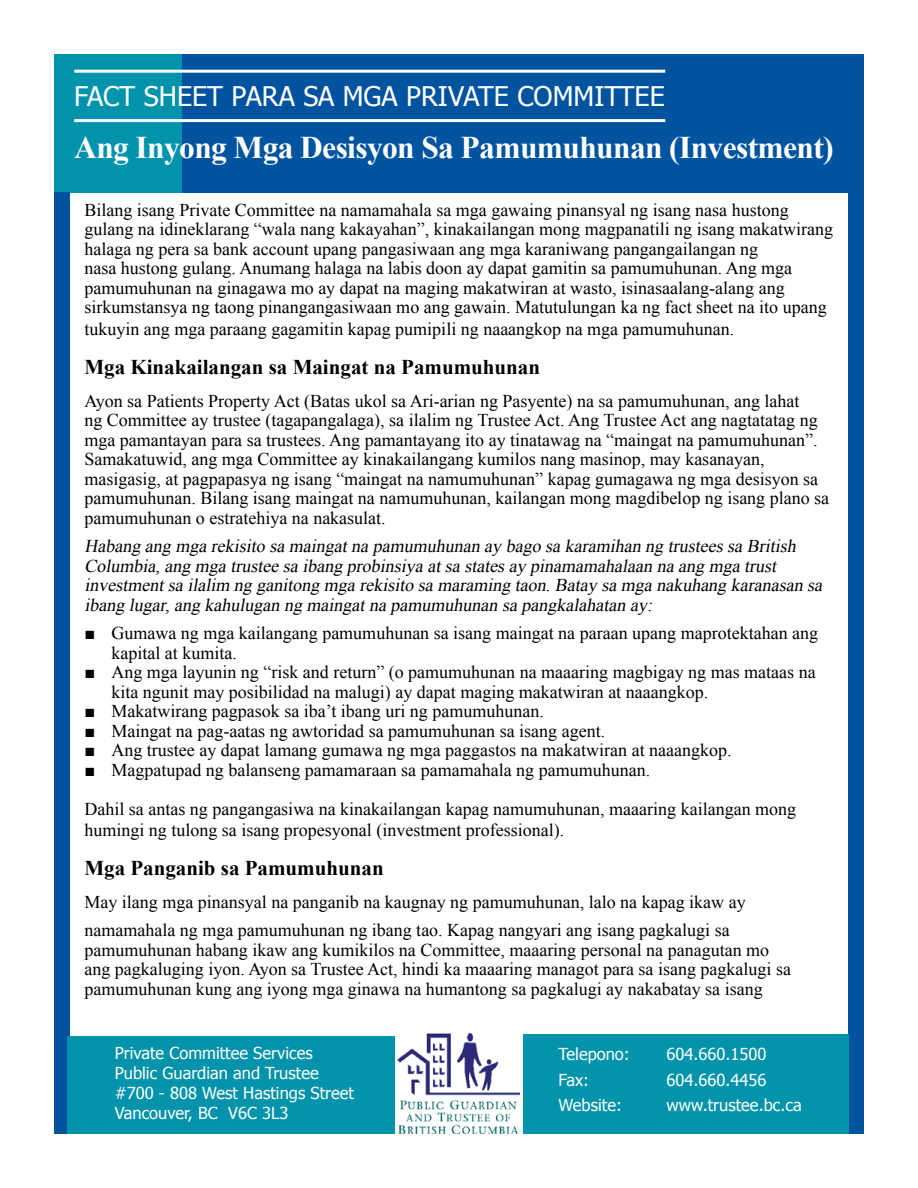
<style>
.page{position:relative;width:918px;height:1188px;background:#fff}
.page>*{position:absolute;margin:0;border:0;box-sizing:border-box;transform-origin:0 0}
.t1{font:700 31.5px "Times New Roman";letter-spacing:-.02em;color:#fff}
.t2{font:27px "Tahoma";color:#fff}
.t3{font:700 21px "Times New Roman";color:#000}
.t4{font:18px/19.5px "Times New Roman";color:#000}
.t5{font:italic 18px/19.5px "Times New Roman";color:#000}
.t6{font:16.5px/19.8px "Tahoma";color:#fff}
</style>
<div class="page">
<div style="left:54px;top:54px;width:128px;height:138px;background:#0093ab"></div>
<div style="left:182px;top:54px;width:682px;height:138px;background:#00539f"></div>
<div style="left:849px;top:192px;width:15px;height:942px;background:#00539f"></div>
<div style="left:54px;top:192px;width:15px;height:942px;background:#00539f"></div>
<div style="left:68px;top:1036px;width:327px;height:98px;background:#0093ab"></div>
<div style="left:523px;top:1034px;width:326px;height:100px;background:#0093ab"></div>
<img style="left:397px;top:1034px;width:123px;height:100px">
<hr style="left:74px;top:70px;width:591px;height:3px;background:#fff">
<hr style="left:74px;top:119px;width:591px;height:3px;background:#fff">
<h2 class="t2" style="left:74px;top:78px;width:592px">FACT SHEET PARA SA MGA PRIVATE COMMITTEE</h2>
<h1 class="t1" style="left:74px;top:126px;width:761px">Ang Inyong Mga Desisyon Sa Pamumuhunan (Investment)</h1>
<p class="t4" style="left:84px;top:200px;width:750px">Bilang isang Private Committee na namamahala sa mga gawaing pinansyal ng isang nasa hustong gulang na idineklarang “wala nang kakayahan”, kinakailangan mong magpanatili ng isang makatwirang halaga ng pera sa bank account upang pangasiwaan ang mga karaniwang pangangailangan ng<br>nasa hustong gulang. Anumang halaga na labis doon ay dapat gamitin sa pamumuhunan. Ang mga pamumuhunan na ginagawa mo ay dapat na maging makatwiran at wasto, isinasaalang-alang ang sirkumstansya ng taong pinangangasiwaan mo ang gawain. Matutulungan ka ng fact sheet na ito upang</p>
<p class="t4" style="left:84px;top:319px;width:651px">tukuyin ang mga paraang gagamitin kapag pumipili ng naaangkop na mga pamumuhunan.</p>
<p class="t3" style="left:84px;top:352px;width:457px">Mga Kinakailangan sa Maingat na Pamumuhunan</p>
<p class="t4" style="left:84px;top:391px;width:746px">Ayon sa Patients Property Act (Batas ukol sa Ari-arian ng Pasyente) na sa pamumuhunan, ang lahat<br>ng Committee ay trustee (tagapangalaga), sa ilalim ng Trustee Act. Ang Trustee Act ang nagtatatag ng mga pamantayan para sa trustees. Ang pamantayang ito ay tinatawag na “maingat na pamumuhunan”.<br>Samakatuwid, ang mga Committee ay kinakailangang kumilos nang masinop, may kasanayan, masigasig, at pagpapasya ng isang “maingat na namumuhunan” kapag gumagawa ng mga desisyon sa pamumuhunan. Bilang isang maingat na namumuhunan, kailangan mong magdibelop ng isang plano sa pamumuhunan o estratehiya na nakasulat.</p>
<p class="t5" style="left:84px;top:536px;width:744px">Habang ang mga rekisito sa maingatna pamumuhunan ay bago sa karamihan ng trusteessa British Columbia,ang mga trustee sa ibang probinsiya atsa statesay pinamamahalaan na ang mga trust investmentsa ilalim ng ganitong mga rekisito sa maraming taon.Batay sa mga nakuhang karanasan sa ibang lugar,ang kahulugan ng maingatna pamumuhunan sa pangkalahatan ay:</p>
<p class="t4" style="left:111px;top:623px;width:708px;text-indent:-27px">■ Gumawa ng mga kailangang pamumuhunan sa isang maingat na paraan upang maprotektahan ang kapital at kumita.</p>
<p class="t4" style="left:111px;top:662px;width:706px;text-indent:-27px">■ Ang mga layunin ng “risk and return” (o pamumuhunan na maaaring magbigay ng mas mataas na kita ngunit may posibilidad na malugi) ay dapat maging makatwiran at naaangkop.</p>
<p class="t4" style="left:84px;top:701px;width:461px">■ Makatwirang pagpasok sa iba’t ibang uri ng pamumuhunan.</p>
<p class="t4" style="left:84px;top:721px;width:522px">■ Maingat na pag-aatas ng awtoridad sa pamumuhunan sa isang agent.</p>
<p class="t4" style="left:84px;top:740px;width:649px">■ Ang trustee ay dapat lamang gumawa ng mga paggastos na makatwiran at naaangkop.</p>
<p class="t4" style="left:84px;top:750px;width:713px;line-height:39px">■ Magpatupad ng balanseng pamamaraan sa pamamahala ng pamumuhunan.<br>Dahil sa antas ng pangangasiwa na kinakailangan kapag namumuhunan, maaaring kailangan mong</p>
<p class="t4" style="left:84px;top:820px;width:481px">humingi ng tulong sa isang propesyonal (investment professional).</p>
<p class="t3" style="left:84px;top:853px;width:301px">Mga Panganib sa Pamumuhunan</p>
<p class="t4" style="left:84px;top:887px;width:663px;line-height:28.5px">May ilang mga pinansyal na panganib na kaugnay ng pamumuhunan, lalo na kapag ikaw ay namamahala ng mga pamumuhunan ng ibang tao. Kapag nangyari ang isang pagkalugi sa</p>
<p class="t4" style="left:84px;top:940px;width:708px">pamumuhunan habang ikaw ang kumikilos na Committee, maaaring personal na panagutan mo ang pagkaluging iyon. Ayon sa Trustee Act, hindi ka maaaring managot para sa isang pagkalugi sa pamumuhunan kung ang iyong mga ginawa na humantong sa pagkalugi ay nakabatay sa isang</p>
<p class="t6" style="left:115px;top:1043px;width:241px">Private Committee Services<br>Public Guardian and Trustee #700 - 808 West Hastings Street<br>Vancouver, BC V6C 3L3</p>
<p class="t6" style="left:559px;top:1044px;width:73px">Telepono:</p>
<p class="t6" style="left:667px;top:1044px;width:101px">604.660.1500</p>
<p class="t6" style="left:559px;top:1069px;width:32px">Fax:</p>
<p class="t6" style="left:667px;top:1069px;width:101px">604.660.4456</p>
<p class="t6" style="left:559px;top:1094px;width:65px">Website:</p>
<p class="t6" style="left:667px;top:1094px;width:137px">www.trustee.bc.ca</p>
</div>
